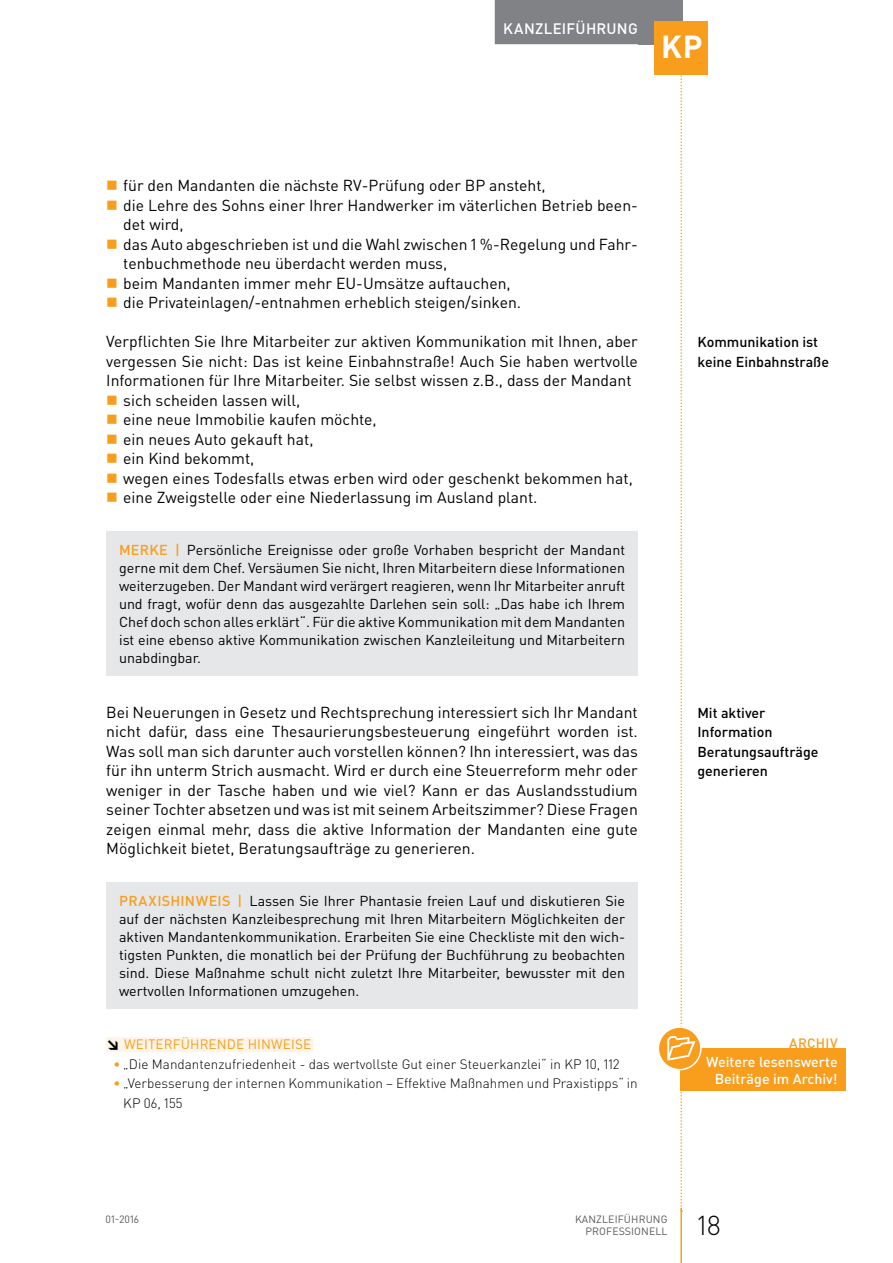
<style>
.page{position:relative;width:893px;height:1263px;background:#fff}
.page>*{position:absolute;margin:0;border:0;box-sizing:border-box;transform-origin:0 0}
.t1{font:700 31.5px "DIN Pro";color:#fff}
.t2{font:300 27px "DIN Pro";color:#000}
.t3{font:15.75px/19.5px "DIN Pro";color:#000}
.t4{font:500 15px "DIN Pro";letter-spacing:.015em;color:#fff}
.t5{font:14.25px/18px "DIN Pro";color:#000;text-align:justify}
.t6{font:500 14.25px/19.5px "DIN Pro";color:#000}
.t7{font:500 14.25px/17.2px "DIN Pro";color:#fff;text-align:center}
.t8{font:500 14.25px "DIN Pro";letter-spacing:.03em;color:#f99d1c}
.t9{font:300 13.5px/19.5px "DIN Pro";color:#000}
.t10{font:13.5px "DIN Pro";letter-spacing:.01em;color:#f99d1c}
.t11{font:500 13.5px "DIN Pro";color:#f99d1c}
.t12{font:10.5px/12.8px "DIN Pro";letter-spacing:.01em;color:#58595b;text-align:right}
.s1{font-weight:500;color:#f99d1c}
.s2{font-weight:900;color:#000}
</style>
<div class="page">
<div style="left:638px;top:0;width:44px;height:44px;background:#808285"></div>
<hr style="left:680px;top:1208px;width:2px;height:55px;background:#f99d1c">
<div style="left:495px;top:0;width:151px;height:44px;background:#808285"></div>
<div style="left:655px;top:21px;width:53px;height:53px;background:#f99d1c"></div>
<div style="left:106px;top:1037px;width:207px;height:15px;background:#fef5e8"></div>
<div style="left:106px;top:531px;width:532px;height:145px;background:#e6e7e8"></div>
<div style="left:106px;top:882px;width:532px;height:127px;background:#e6e7e8"></div>
<div style="left:680px;top:1048px;width:166px;height:43px;background:#f99d1c"></div>
<svg style="left:658px;top:1027px;width:43px;height:43px"></svg>
<div style="left:658px;top:1026px;width:44px;height:44px;border:2px solid #fff;border-radius:50%"></div>
<svg style="left:667px;top:0;width:28px;height:1212px"></svg>
<p class="t4" style="left:503px;top:18px;width:136px">Kanzleiführung</p>
<h1 class="t1" style="left:661px;top:26px;width:43px">KP</h1>
<p class="t3" style="left:123px;top:175px;width:516px">für den Mandanten die nächste RV-Prüfung oder BP ansteht,<br>die Lehre des Sohns einer Ihrer Handwerker im väterlichen Betrieb been&shy;det wird,<br>das Auto abgeschrieben ist und die Wahl zwischen 1 %-Regelung und Fahr&shy;tenbuchmethode neu überdacht werden muss,<br>beim Mandanten immer mehr EU-Umsätze auftauchen,<br>die Privateinlagen/-entnahmen erheblich steigen/sinken.</p>
<p class="t3" style="left:106px;top:331px;width:533px">Verpflichten Sie Ihre Mitarbeiter zur aktiven Kommunikation mit Ihnen, aber</p>
<p class="t3" style="left:106px;top:351px;width:533px">vergessen Sie nicht: Das ist keine Einbahnstraße! Auch Sie haben wertvolle</p>
<p class="t3" style="left:106px;top:370px;width:527px">Informationen für Ihre Mitarbeiter. Sie selbst wissen z.B., dass der Mandant</p>
<p class="t3" style="left:123px;top:390px;width:179px">sich scheiden lassen will,</p>
<p class="t3" style="left:123px;top:409px;width:255px">eine neue Immobilie kaufen möchte,</p>
<p class="t3" style="left:123px;top:429px;width:192px">ein neues Auto gekauft hat,</p>
<p class="t3" style="left:123px;top:448px;width:133px">ein Kind bekommt,</p>
<p class="t3" style="left:123px;top:468px;width:511px">wegen eines Todesfalls etwas erben wird oder geschenkt bekommen hat,</p>
<p class="t3" style="left:123px;top:487px;width:416px">eine Zweigstelle oder eine Niederlassung im Ausland plant.</p>
<p class="t5" style="left:119px;top:540px;width:508px"><span class="s1">MERKE |</span> Persönliche Ereignisse oder große Vorhaben bespricht der Mandant gerne mit dem Chef. Versäumen Sie nicht, Ihren Mitarbeitern diese Informationen weiterzugeben. Der Mandant wird verärgert reagieren, wenn Ihr Mitarbeiter anruft und fragt, wofür denn das ausgezahlte Darlehen sein soll: „Das habe ich Ihrem Chef doch schon alles erklärt“. Für die aktive Kommunikation mit dem Mandanten ist eine ebenso aktive Kommunikation zwischen Kanzleileitung und Mitarbeitern unabdingbar.</p>
<p class="t3" style="left:106px;top:702px;width:533px;text-align:justify">Bei Neuerungen in Gesetz und Rechtsprechung interessiert sich Ihr Mandant nicht dafür, dass eine Thesaurierungsbesteuerung eingeführt worden ist.<br>Was soll man sich darunter auch vorstellen können? Ihn interessiert, was das für ihn unterm Strich ausmacht. Wird er durch eine Steuerreform mehr oder weniger in der Tasche haben und wie viel? Kann er das Auslandsstudium seiner Tochter absetzen und was ist mit seinem Arbeitszimmer? Diese Fragen zeigen einmal mehr, dass die aktive Information der Mandanten eine gute Möglichkeit bietet, Beratungsaufträge zu generieren.</p>
<p class="t8" style="left:119px;top:891px;width:60px">PRAXISHIN</p>
<p class="t5" style="left:119px;top:891px;width:507px;text-indent:77px"><span class="s1">WEIS |</span> Lassen Sie Ihrer Phantasie freien Lauf und diskutieren Sie auf der nächsten Kanzleibesprechung mit Ihren Mitarbeitern Möglichkeiten der aktiven Mandantenkommunikation. Erarbeiten Sie eine Checkliste mit den wich&shy;tigsten Punkten, die monatlich bei der Prüfung der Buchführung zu beobachten sind. Diese Maßnahme schult nicht zuletzt Ihre Mitarbeiter, bewusster mit den wertvollen Informationen umzugehen.</p>
<p class="t10" style="left:106px;top:1035px;width:206px"><span class="s2">↘</span> WEITERFÜHRENDE HINWEISE</p>
<p class="t9" style="left:114px;top:1054px;width:507px"><span class="s1">•</span> „Die Mandantenzufriedenheit - das wertvollste Gut einer Steuerkanzlei“ in KP 10, 112</p>
<p class="t9" style="left:123px;top:1073px;width:516px;text-indent:-10px"><span class="s1">•</span> „Verbesserung der internen Kommunikation – Effektive Maßnahmen und Praxistipps“ in<br>KP 06, 155</p>
<p class="t6" style="left:697px;top:332px;width:133px">Kommunikation ist keine Einbahnstraße</p>
<p class="t6" style="left:697px;top:702px;width:123px">Mit aktiver<br>I nformation<br>Beratungsaufträge generieren</p>
<p class="t11" style="left:789px;top:1034px;width:50px">ARCHIV</p>
<p class="t7" style="left:706px;top:1053px;width:133px">Weitere lesenswerte<br>Beiträge im Archiv!</p>
<p class="t12" style="left:106px;top:1212px;width:35px">01-2016</p>
<p class="t12" style="left:575px;top:1212px;width:94px">KANZLEIFÜHRUNG<br>PROFESSIONELL</p>
<h2 class="t2" style="left:697px;top:1207px;width:25px">18</h2>
</div>
